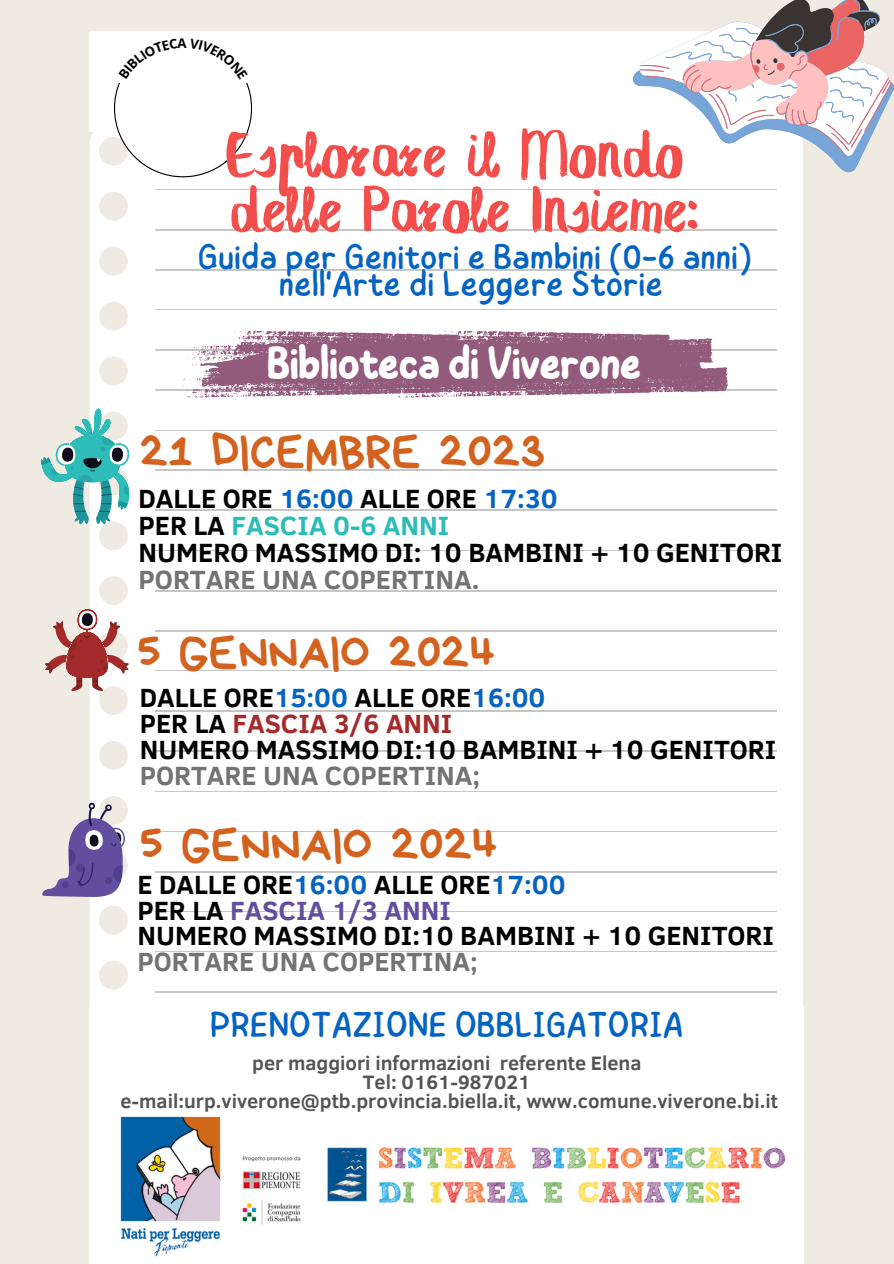
<style>
.page{position:relative;width:894px;height:1264px;background:#fff}
.page>*{position:absolute;margin:0;border:0;box-sizing:border-box;transform-origin:0 0}
.t1{font:72px "Banaue Extended";color:#f14e4c}
.t2{font:48.75px "Bryndan Write";color:#d2621e}
.t3{font:600 46.8px "Childos Arabic";letter-spacing:-.04em;color:#fff}
.t4{font:36px "Childos Arabic";color:#0563c1}
.t5{font:700 27px "Clear Sans";color:#000}
.t6{font:700 27px "Clear Sans";color:#737373}
.t7{font:700 27px "Clear Sans";color:#2dbcb7}
.t8{font:700 27px "Clear Sans";color:#a42b2b}
.t9{font:700 27px "Clear Sans";color:#634d9f}
.t10{font:700 19.95px "Clear Sans";color:#545454}
.s1{color:#0563c1}
.s2{color:#000}
</style>
<div class="page">
<div style="left:0;top:0;width:893px;height:1263px;background:#efeae2"></div>
<div style="left:89px;top:1048px;width:715px;height:215px;background:#fff"></div>
<div style="left:89px;top:31px;width:715px;height:100px;background:#fff"></div>
<div style="left:90px;top:131px;width:712px;height:876px;background:#fff"></div>
<hr style="left:155px;top:189px;width:621px;height:1px;background:#c6c6c6">
<hr style="left:155px;top:229px;width:621px;height:1px;background:#c6c6c6">
<hr style="left:155px;top:269px;width:621px;height:1px;background:#c6c6c6">
<hr style="left:155px;top:309px;width:621px;height:1px;background:#c6c6c6">
<hr style="left:155px;top:349px;width:621px;height:1px;background:#c6c6c6">
<hr style="left:155px;top:389px;width:621px;height:1px;background:#c6c6c6">
<hr style="left:155px;top:430px;width:621px;height:1px;background:#c6c6c6">
<hr style="left:155px;top:470px;width:621px;height:1px;background:#c6c6c6">
<hr style="left:155px;top:510px;width:621px;height:1px;background:#c6c6c6">
<hr style="left:155px;top:550px;width:621px;height:1px;background:#c6c6c6">
<hr style="left:155px;top:590px;width:621px;height:1px;background:#c6c6c6">
<hr style="left:155px;top:630px;width:621px;height:1px;background:#c6c6c6">
<hr style="left:155px;top:670px;width:621px;height:1px;background:#c6c6c6">
<hr style="left:155px;top:710px;width:621px;height:1px;background:#c6c6c6">
<hr style="left:155px;top:750px;width:621px;height:1px;background:#c6c6c6">
<hr style="left:155px;top:790px;width:621px;height:1px;background:#c6c6c6">
<hr style="left:155px;top:830px;width:621px;height:1px;background:#c6c6c6">
<hr style="left:155px;top:871px;width:621px;height:1px;background:#c6c6c6">
<hr style="left:155px;top:911px;width:621px;height:1px;background:#c6c6c6">
<hr style="left:155px;top:951px;width:621px;height:1px;background:#c6c6c6">
<hr style="left:155px;top:991px;width:621px;height:1px;background:#c6c6c6">
<svg style="left:179px;top:330px;width:549px;height:68px;background:#aa8099"></svg>
<svg style="left:626px;top:0;width:267px;height:203px"></svg>
<img style="left:327px;top:1147px;width:459px;height:57px">
<img style="left:120px;top:1116px;width:181px;height:141px">
<svg style="left:41px;top:408px;width:88px;height:116px"></svg>
<svg style="left:45px;top:609px;width:84px;height:83px"></svg>
<svg style="left:42px;top:802px;width:83px;height:95px"></svg>
<div style="left:89px;top:1007px;width:714px;height:43px;background:#fff"></div>
<svg style="left:114px;top:83px;width:138px;height:94px"></svg>
<p class="t1" style="left:225px;top:124px;width:459px">Esplorare il Mondo</p>
<p class="t1" style="left:230px;top:179px;width:470px">delle Parole Insieme:</p>
<p class="t4" style="left:198px;top:231px;width:555px">Guida per Genitori e Bambini (0-6 anni)</p>
<p class="t4" style="left:279px;top:258px;width:385px">nell'Arte di Leggere Storie</p>
<p class="t3" style="left:266px;top:330px;width:377px">Biblioteca di Viverone</p>
<p class="t2" style="left:140px;top:426px;width:407px">21 DICEMBRE 2023</p>
<p class="t5" style="left:139px;top:478px;width:420px">DALLE ORE <span class="s1">16:00</span> ALLE ORE <span class="s1">17:30</span></p>
<p class="t7" style="left:139px;top:505px;width:312px"><span class="s2">PER LA</span> FASCIA 0-6 ANNI</p>
<p class="t5" style="left:139px;top:532px;width:645px">NUMERO MASSIMO DI: 10 BAMBINI + 10 GENITORI</p>
<p class="t6" style="left:139px;top:559px;width:342px">PORTARE UNA COPERTINA.</p>
<p class="t2" style="left:137px;top:627px;width:359px">5 GENNAIO 2024</p>
<p class="t5" style="left:140px;top:678px;width:407px">DALLE ORE<span class="s1">15:00</span> ALLE ORE<span class="s1">16:00</span></p>
<p class="t8" style="left:140px;top:704px;width:314px"><span class="s2">PER LA</span> FASCIA 3/6 ANNI</p>
<p class="t5" style="left:140px;top:729px;width:637px">NUMERO MASSIMO DI:10 BAMBINI + 10 GENITORI</p>
<p class="t6" style="left:140px;top:755px;width:342px">PORTARE UNA COPERTINA;</p>
<p class="t2" style="left:140px;top:820px;width:359px">5 GENNAIO 2024</p>
<p class="t5" style="left:137px;top:864px;width:429px">E DALLE ORE<span class="s1">16:00</span> ALLE ORE<span class="s1">17:00</span></p>
<p class="t9" style="left:137px;top:890px;width:315px"><span class="s2">PER LA</span> FASCIA 1/3 ANNI</p>
<p class="t5" style="left:137px;top:916px;width:637px">NUMERO MASSIMO DI:10 BAMBINI + 10 GENITORI</p>
<p class="t6" style="left:137px;top:942px;width:342px">PORTARE UNA COPERTINA;</p>
<p class="t4" style="left:210px;top:998px;width:474px">PRENOTAZIONE OBBLIGATORIA</p>
<p class="t10" style="left:252px;top:1048px;width:390px">per maggiori informazioni referente Elena</p>
<p class="t10" style="left:363px;top:1067px;width:169px">Tel: 0161-987021</p>
<p class="t10" style="left:120px;top:1086px;width:658px">e-mail:urp.viverone@ptb.provincia.biella.it, www.comune.viverone.bi.it</p>
</div>
